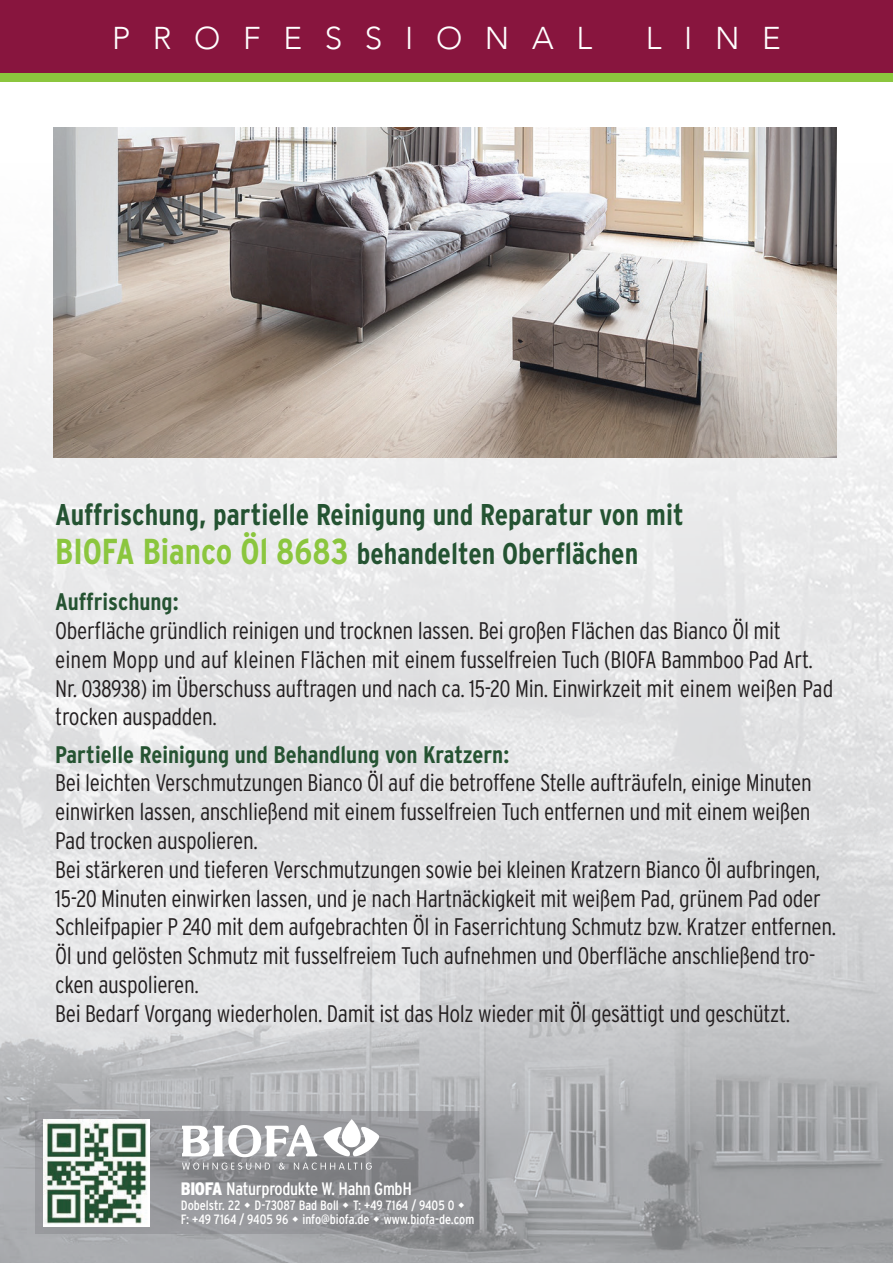
<style>
.page{position:relative;width:893px;height:1263px;background:#fff}
.page>*{position:absolute;margin:0;border:0;box-sizing:border-box;transform-origin:0 0}
.t1{font:300 31.5px "Avenir";letter-spacing:.72em;color:#fff}
.t2{font:700 condensed 30px/39px "Interstate";color:#245332}
.t3{font:300 condensed 24px/28.8px "Interstate";letter-spacing:-.015em;color:#231f20}
.t4{font:700 condensed 24px "Interstate";color:#255332}
.t5{font:condensed 18px "Interstate";letter-spacing:-.02em;color:#fff}
.t6{font:condensed 13.5px/14.2px "Interstate";color:#fff}
.s1{font-size:36px;color:#8bc63e}
.s2{font-weight:900}
</style>
<div class="page">
<img style="left:0;top:162px;width:893px;height:506px">
<div style="left:0;top:0;width:893px;height:80px;background:#8bc63e"></div>
<div style="left:0;top:0;width:893px;height:73px;background:#88153e"></div>
<svg style="left:0;top:668px;width:893px;height:595px;background:#cfd0d1"></svg>
<svg style="left:35px;top:1111px;width:444px;height:122px;background:#929397"></svg>
<img style="left:43px;top:1120px;width:106px;height:106px">
<img style="left:54px;top:128px;width:783px;height:329px">
<svg style="left:183px;top:1119px;width:196px;height:51px"></svg>
<svg style="left:245px;top:1202px;width:5px;height:5px"></svg>
<svg style="left:343px;top:1202px;width:6px;height:5px"></svg>
<svg style="left:459px;top:1202px;width:5px;height:5px"></svg>
<svg style="left:292px;top:1216px;width:6px;height:5px"></svg>
<svg style="left:374px;top:1216px;width:5px;height:5px"></svg>
<h1 class="t1" style="left:112px;top:19px;width:482px">PROFESSIONAL</h1>
<h1 class="t1" style="left:646px;top:19px;width:137px">LINE</h1>
<p class="t2" style="left:55px;top:495px;width:630px">Auffrischung, partielle Reinigung und Reparatur von mit<br><span class="s1">BIOFA Bianco Öl 8683</span> behandelten Oberflächen</p>
<p class="t4" style="left:55px;top:587px;width:125px">Auffrischung:</p>
<p class="t3" style="left:55px;top:616px;width:780px">Oberfläche gründlich reinigen und trocknen lassen. Bei großen Flächen das Bianco Öl mit einem Mopp und auf kleinen Flächen mit einem fusselfreien Tuch (BIOFA Bammboo Pad Art.<br>Nr. 038938) im Überschuss auftragen und nach ca. 15-20 Min. Einwirkzeit mit einem weißen Pad trocken auspadden.</p>
<p class="t4" style="left:55px;top:739px;width:455px">Partielle Reinigung und Behandlung von Kratzern:</p>
<p class="t3" style="left:55px;top:768px;width:782px">Bei leichten Verschmutzungen Bianco Öl auf die betroffene Stelle aufträufeln, einige Minuten einwirken lassen, anschließend mit einem fusselfreien Tuch entfernen und mit einem weißen Pad trocken auspolieren.<br>Bei stärkeren und tieferen Verschmutzungen sowie bei kleinen Kratzern Bianco Öl aufbringen, 15-20 Minuten einwirken lassen, und je nach Hartnäckigkeit mit weißem Pad, grünem Pad oder Schleifpapier P 240 mit dem aufgebrachten Öl in Faserrichtung Schmutz bzw. Kratzer entfernen.<br>Öl und gelösten Schmutz mit fusselfreiem Tuch aufnehmen und Oberfläche anschließend tro&shy;cken auspolieren.<br>Bei Bedarf Vorgang wiederholen. Damit ist das Holz wieder mit Öl gesättigt und geschützt.</p>
<p class="t5" style="left:181px;top:1178px;width:233px"><span class="s2">BIOFA</span> Naturprodukte W. Hahn GmbH</p>
<p class="t6" style="left:181px;top:1197px;width:295px">Dobelstr. 22 D-73087 Bad Boll T: +49 7164 / 9405 0<br>F: +49 7164 / 9405 96 info@biofa.de www.biofa-de.com</p>
</div>
